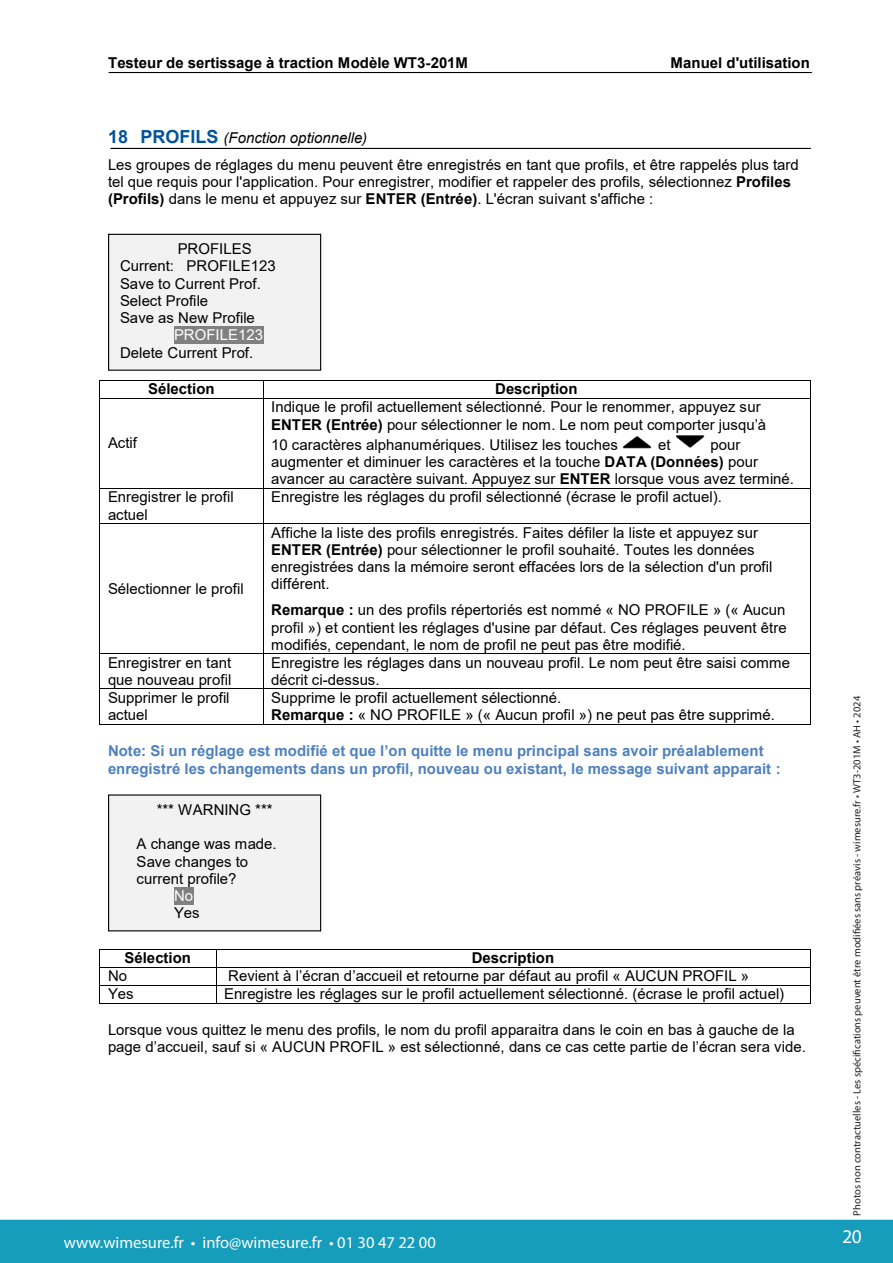
<style>
.page{position:relative;width:893px;height:1263px;background:#fff}
.page>*{position:absolute;margin:0;border:0;box-sizing:border-box;transform-origin:0 0}
.t1{font:19.5px "Myriad Pro";color:#fff}
.t2{font:16.5px "Myriad Pro";color:#fff}
.t3{font:15px/17.2px "Arial";color:#000}
.t4{font:700 15px/17.2px "Arial";letter-spacing:.005em;color:#4f81bd}
.t5{font:700 15px "Arial";color:#000}
.t6{font:15px "Arial";color:#fff}
.t7{font:10.5px "Myriad Pro";color:#231f20}
.s1{font-weight:700;font-size:18px;color:#00539b}
.s2{font-style:italic}
.s3{font-weight:700}
</style>
<div class="page">
<hr style="left:109px;top:72px;width:702px;height:1px;background:#000">
<hr style="left:100px;top:380px;width:163px;height:1px;background:#000">
<hr style="left:264px;top:380px;width:546px;height:1px;background:#000">
<img style="left:622px;top:436px;width:30px;height:13px">
<img style="left:675px;top:435px;width:30px;height:13px">
<hr style="left:100px;top:398px;width:163px;height:1px;background:#000">
<svg style="left:263px;top:380px;width:1px;height:19px"></svg>
<hr style="left:264px;top:398px;width:546px;height:1px;background:#000">
<svg style="left:810px;top:380px;width:1px;height:19px"></svg>
<hr style="left:100px;top:399px;width:1px;height:89px;background:#000">
<hr style="left:263px;top:399px;width:1px;height:89px;background:#000">
<hr style="left:810px;top:399px;width:1px;height:89px;background:#000">
<hr style="left:100px;top:488px;width:163px;height:1px;background:#000">
<hr style="left:264px;top:488px;width:546px;height:1px;background:#000">
<hr style="left:100px;top:488px;width:1px;height:35px;background:#000">
<hr style="left:263px;top:488px;width:1px;height:35px;background:#000">
<hr style="left:810px;top:488px;width:1px;height:35px;background:#000">
<hr style="left:100px;top:523px;width:163px;height:1px;background:#000">
<hr style="left:264px;top:523px;width:546px;height:1px;background:#000">
<hr style="left:100px;top:524px;width:1px;height:129px;background:#000">
<hr style="left:263px;top:524px;width:1px;height:129px;background:#000">
<hr style="left:810px;top:524px;width:1px;height:129px;background:#000">
<hr style="left:100px;top:653px;width:163px;height:1px;background:#000">
<hr style="left:264px;top:653px;width:546px;height:1px;background:#000">
<hr style="left:100px;top:654px;width:1px;height:34px;background:#000">
<hr style="left:263px;top:654px;width:1px;height:34px;background:#000">
<hr style="left:810px;top:654px;width:1px;height:34px;background:#000">
<hr style="left:100px;top:688px;width:163px;height:1px;background:#000">
<hr style="left:264px;top:688px;width:546px;height:1px;background:#000">
<hr style="left:100px;top:689px;width:1px;height:35px;background:#000">
<hr style="left:100px;top:724px;width:163px;height:1px;background:#000">
<hr style="left:263px;top:689px;width:1px;height:35px;background:#000">
<hr style="left:264px;top:724px;width:546px;height:1px;background:#000">
<hr style="left:810px;top:689px;width:1px;height:35px;background:#000">
<hr style="left:100px;top:949px;width:116px;height:1px;background:#000">
<hr style="left:216px;top:949px;width:594px;height:1px;background:#000">
<hr style="left:100px;top:967px;width:116px;height:1px;background:#000">
<hr style="left:216px;top:967px;width:594px;height:1px;background:#000">
<hr style="left:100px;top:985px;width:116px;height:1px;background:#000">
<hr style="left:216px;top:985px;width:594px;height:1px;background:#000">
<hr style="left:100px;top:1003px;width:116px;height:1px;background:#000">
<svg style="left:216px;top:950px;width:1px;height:53px"></svg>
<hr style="left:216px;top:1003px;width:594px;height:1px;background:#000">
<svg style="left:810px;top:949px;width:1px;height:55px"></svg>
<div style="left:109px;top:795px;width:212px;height:136px;background:#f2f2f2"></div>
<div style="left:108px;top:794px;width:213px;height:137px;border:1px solid #000"></div>
<div style="left:174px;top:887px;width:19px;height:18px;background:#808080"></div>
<div style="left:109px;top:234px;width:212px;height:136px;background:#f2f2f2"></div>
<div style="left:108px;top:234px;width:213px;height:137px;border:1px solid #000"></div>
<div style="left:174px;top:327px;width:89px;height:17px;background:#808080"></div>
<hr style="left:111px;top:148px;width:699px;height:1px;background:#000">
<div style="left:0;top:1220px;width:893px;height:43px;background:#169dbb"></div>
<p class="t5" style="left:108px;top:52px;width:362px">Testeur de sertissage à traction Modèle WT3-201M</p>
<p class="t5" style="left:670px;top:52px;width:141px">Manuel d'utilisation</p>
<p class="t3" style="left:108px;top:124px;width:692px;line-height:27px"><span class="s1">18 PROFILS</span> <span class="s2">(Fonction optionnelle)<br></span>Les groupes de réglages du menu peuvent être enregistrés en tant que profils, et être rappelés plus tard</p>
<p class="t3" style="left:108px;top:173px;width:685px">tel que requis pour l'application. Pour enregistrer, modifier et rappeler des profils, sélectionnez <span class="s3">Profiles (Profils)</span> dans le menu et appuyez sur <span class="s3">ENTER (Entrée)</span>. L'écran suivant s'affiche :</p>
<p class="t3" style="left:178px;top:240px;width:76px">PROFILES</p>
<p class="t3" style="left:120px;top:257px;width:157px">Current: PROFILE123</p>
<p class="t3" style="left:120px;top:275px;width:142px">Save to Current Prof.</p>
<p class="t3" style="left:120px;top:292px;width:90px">Select Profile</p>
<p class="t3" style="left:120px;top:309px;width:136px">Save as New Profile</p>
<p class="t6" style="left:174px;top:325px;width:91px">PROFILE123</p>
<p class="t3" style="left:120px;top:344px;width:135px">Delete Current Prof.</p>
<p class="t3" style="left:108px;top:434px;width:30px">Actif</p>
<p class="t5" style="left:148px;top:378px;width:68px">Sélection</p>
<p class="t5" style="left:495px;top:378px;width:84px">Description</p>
<p class="t3" style="left:271px;top:398px;width:496px">Indique le profil actuellement sélectionné. Pour le renommer, appuyez sur<br><span class="s3">ENTER (Entrée)</span> pour sélectionner le nom. Le nom peut comporter jusqu’à</p>
<p class="t3" style="left:271px;top:436px;width:348px">10 caractères alphanumériques. Utilisez les touches</p>
<p class="t3" style="left:658px;top:436px;width:14px">et</p>
<p class="t3" style="left:271px;top:436px;width:524px;text-indent:439px">pour augmenter et diminuer les caractères et la touche <span class="s3">DATA (Données)</span> pour avancer au caractère suivant. Appuyez sur <span class="s3">ENTER</span> lorsque vous avez terminé.</p>
<p class="t3" style="left:108px;top:488px;width:127px">Enregistrer le profil actuel</p>
<p class="t3" style="left:271px;top:488px;width:452px">Enregistre les réglages du profil sélectionné (écrase le profil actuel).</p>
<p class="t3" style="left:108px;top:580px;width:137px">Sélectionner le profil</p>
<p class="t3" style="left:271px;top:523px;width:503px">Affiche la liste des profils enregistrés. Faites défiler la liste et appuyez sur <span class="s3">ENTER (Entrée)</span> pour sélectionner le profil souhaité. Toutes les données enregistrées dans la mémoire seront effacées lors de la sélection d'un profil différent.</p>
<p class="t3" style="left:271px;top:601px;width:517px;text-align:justify"><span class="s3">Remarque :</span> un des profils répertoriés est nommé « NO PROFILE » (« Aucun profil ») et contient les réglages d'usine par défaut. Ces réglages peuvent être modifiés, cependant, le nom de profil ne peut pas être modifié.</p>
<p class="t3" style="left:108px;top:654px;width:125px">Enregistrer en tant que nouveau profil</p>
<p class="t3" style="left:271px;top:654px;width:520px">Enregistre les réglages dans un nouveau profil. Le nom peut être saisi comme décrit ci-dessus.</p>
<p class="t3" style="left:108px;top:689px;width:123px">Supprimer le profil actuel</p>
<p class="t3" style="left:271px;top:689px;width:505px">Supprime le profil actuellement sélectionné.<br><span class="s3">Remarque :</span> « NO PROFILE » (« Aucun profil ») ne peut pas être supprimé.</p>
<p class="t4" style="left:108px;top:742px;width:674px">Note: Si un réglage est modifié et que l’on quitte le menu principal sans avoir préalablement enregistré les changements dans un profil, nouveau ou existant, le message suivant apparait :</p>
<p class="t3" style="left:157px;top:801px;width:117px">*** WARNING ***</p>
<p class="t3" style="left:137px;top:835px;width:142px">A change was made.</p>
<p class="t3" style="left:137px;top:853px;width:113px">Save changes to</p>
<p class="t3" style="left:137px;top:870px;width:101px">current profile?</p>
<p class="t6" style="left:174px;top:885px;width:21px">No</p>
<p class="t3" style="left:174px;top:904px;width:27px">Yes</p>
<p class="t5" style="left:125px;top:947px;width:68px">Sélection</p>
<p class="t5" style="left:472px;top:947px;width:84px">Description</p>
<p class="t3" style="left:108px;top:967px;width:21px">No</p>
<p class="t3" style="left:228px;top:967px;width:522px">Revient à l’écran d’accueil et retourne par défaut au profil « AUCUN PROFIL »</p>
<p class="t3" style="left:108px;top:985px;width:27px">Yes</p>
<p class="t3" style="left:224px;top:985px;width:562px">Enregistre les réglages sur le profil actuellement sélectionné. (écrase le profil actuel)</p>
<p class="t3" style="left:108px;top:1020px;width:699px">Lorsque vous quittez le menu des profils, le nom du profil apparaitra dans le coin en bas à gauche de la page d’accueil, sauf si « AUCUN PROFIL » est sélectionné, dans ce cas cette partie de l’écran sera vide.</p>
<p class="t2" style="left:64px;top:1232px;width:374px">www.wimesure.fr • info@wimesure.fr • 01 30 47 22 00</p>
<p class="t7" style="left:850px;top:1215px;width:521px;rotate:-90deg">Photos non contractuelles - Les spécifications peuvent être modifiées sans préavis - wimesure.fr • WT3-201M • AH • 2024</p>
<h1 class="t1" style="left:843px;top:1225px;width:20px">20</h1>
</div>
